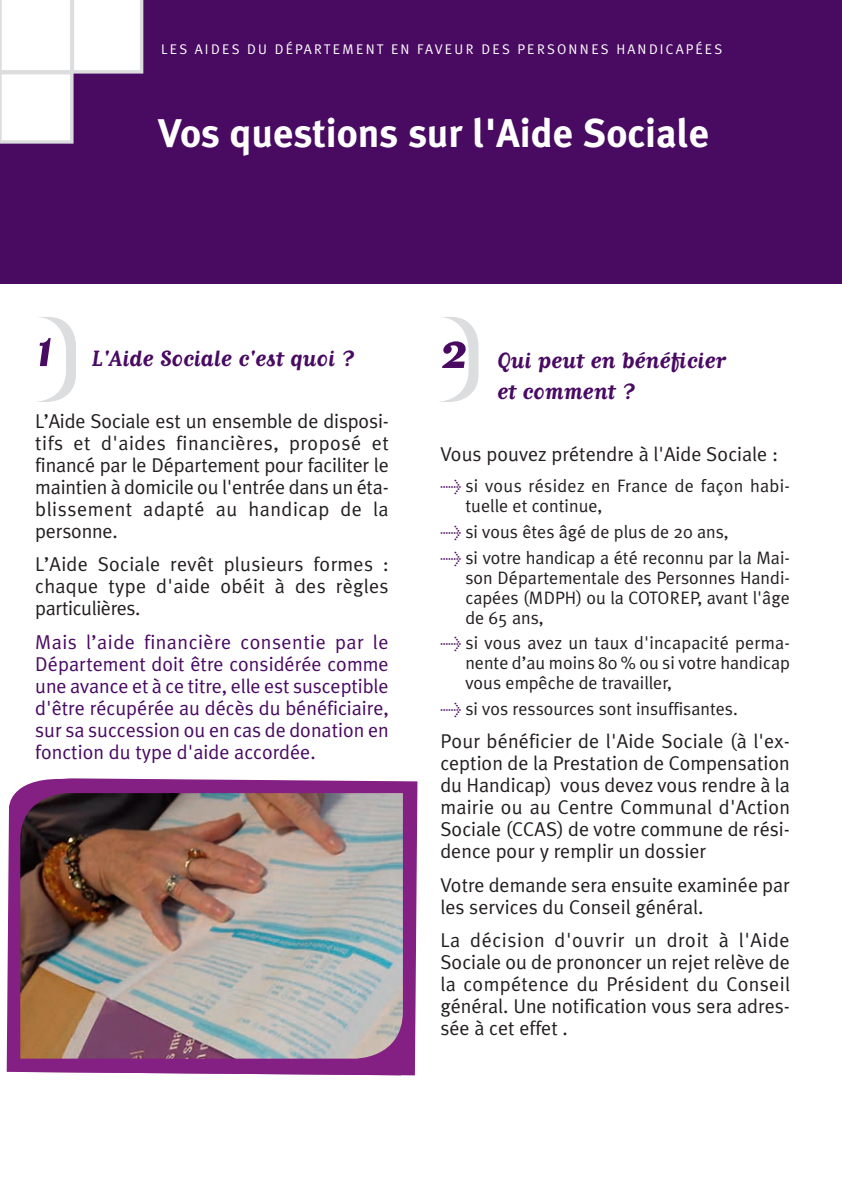
<style>
.page{position:relative;width:842px;height:1191px;background:#fff}
.page>*{position:absolute;margin:0;border:0;box-sizing:border-box;transform-origin:0 0}
.t1{font:700 60px "Matrix Script";color:#490a62}
.t2{font:700 40px "Meta Plus";color:#fff}
.t3{font:700 26px/31.2px "Matrix Script";color:#490a62}
.t4{font:20px/22px "Meta Plus Normal";color:#231f20;text-align:justify}
.t5{font:20px/22px "Meta Plus Normal";color:#490a62;text-align:justify}
.t6{font:18px/20px "Meta Plus Normal";color:#231f20}
.t7{font:14px "Meta Plus Normal Caps";letter-spacing:.16em;color:#fff}
.s1{font-size:18.2px;color:#490a62}
</style>
<div class="page">
<svg style="left:37px;top:317px;width:39px;height:85px"></svg>
<svg style="left:440px;top:317px;width:38px;height:85px"></svg>
<svg style="left:404px;top:781px;width:13px;height:294px;background:#8c2e8b"></svg>
<svg style="left:7px;top:778px;width:397px;height:297px;background:#90368f"></svg>
<div style="left:0;top:0;width:842px;height:283px;background:#490a62"></div>
<svg style="left:0;top:0;width:143px;height:144px"></svg>
<img style="left:20px;top:793px;width:383px;height:265px">
<p class="t7" style="left:161px;top:41px;width:563px">LES AIDES DU DÉPARTEMENT EN FAVEUR DES PERSONNES HANDICAPÉES</p>
<h2 class="t2" style="left:158px;top:110px;width:553px">Vos questions sur l'Aide Sociale</h2>
<h1 class="t1" style="left:35px;top:318px;width:21px">1</h1>
<h3 class="t3" style="left:92px;top:342px;width:263px">L'Aide Sociale c'est quoi ?</h3>
<h1 class="t1" style="left:440px;top:320px;width:29px">2</h1>
<h3 class="t3" style="left:497px;top:344px;width:230px">Qui peut en bénéficier et comment ?</h3>
<p class="t4" style="left:35px;top:409px;width:355px">L’Aide Sociale est un ensemble de disposi&shy;tifs et d'aides financières, proposé et financé par le Département pour faciliter le maintien à domicile ou l'entrée dans un éta&shy;blissement adapté au handicap de la personne.</p>
<p class="t4" style="left:35px;top:553px;width:355px">L’Aide Sociale revêt plusieurs formes : chaque type d'aide obéit à des règles particulières.</p>
<p class="t5" style="left:35px;top:630px;width:355px">Mais l’aide financière consentie par le Département doit être considérée comme une avance et à ce titre, elle est susceptible d'être récupérée au décès du bénéficiaire, sur sa succession ou en cas de donation en fonction du type d'aide accordée.</p>
<p class="t4" style="left:440px;top:443px;width:339px">Vous pouvez prétendre à l'Aide Sociale :</p>
<p class="t6" style="left:465px;top:476px;width:326px;text-indent:-25px"><span class="s1">&gt;</span> si vous résidez en France de façon habi&shy;tuelle et continue,</p>
<p class="t6" style="left:440px;top:518px;width:351px;line-height:25.6px"><span class="s1">&gt;</span> si vous êtes âgé de plus de 20 ans,<br><span class="s1">&gt;</span> si votre handicap a été reconnu par la Mai-</p>
<p class="t6" style="left:465px;top:567px;width:326px;text-align:justify">son Départementale des Personnes Handi&shy;capées (MDPH) ou la COTOREP, avant l'âge de 65 ans,</p>
<p class="t6" style="left:465px;top:633px;width:326px;text-align:justify;text-indent:-25px"><span class="s1">&gt;</span> si vous avez un taux d'incapacité perma&shy;nente d’au moins 80 % ou si votre handicap vous empêche de travailler,</p>
<p class="t6" style="left:440px;top:698px;width:299px"><span class="s1">&gt;</span> si vos ressources sont insuffisantes.</p>
<p class="t4" style="left:440px;top:730px;width:351px">Pour bénéficier de l'Aide Sociale (à l'ex&shy;ception de la Prestation de Compensation du Handicap) vous devez vous rendre à la mairie ou au Centre Communal d'Action Sociale (CCAS) de votre commune de rési&shy;dence pour y remplir un dossier</p>
<p class="t4" style="left:440px;top:873px;width:351px">Votre demande sera ensuite examinée par les services du Conseil général.</p>
<p class="t4" style="left:440px;top:929px;width:351px">La décision d'ouvrir un droit à l'Aide Sociale ou de prononcer un rejet relève de la compétence du Président du Conseil général. Une notification vous sera adres&shy;sée à cet effet .</p>
</div>
